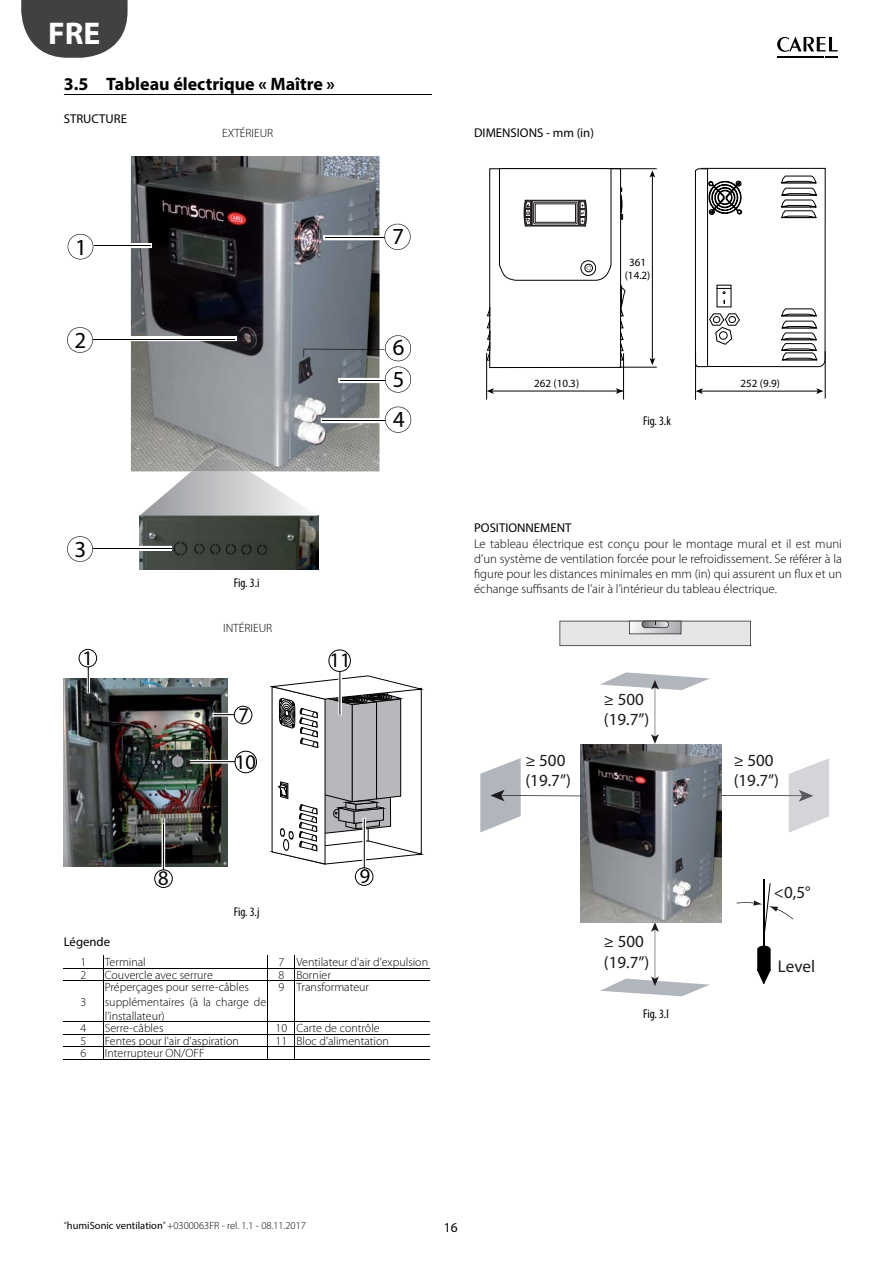
<style>
.page{position:relative;width:893px;height:1263px;background:#fff}
.page>*{position:absolute;margin:0;border:0;box-sizing:border-box;transform-origin:0 0}
.t1{font:700 31.5px "Myriad Pro";color:#fff}
.t2{font:22.95px "Myriad Pro";color:#000}
.t3{font:20.7px "Myriad Pro";color:#000}
.t4{font:700 18px "Myriad Pro";color:#000}
.t5{font:17.1px/20.4px "Myriad Pro";color:#1d191c}
.t6{font:13.5px "Myriad Pro";color:#000}
.t7{font:300 12.75px/15.3px "Myriad Pro";color:#000;text-align:justify}
.t8{font:12.75px "Myriad Pro";color:#000}
.t9{font:condensed 12.75px "Myriad Pro";letter-spacing:-.005em;color:#000}
.t10{font:300 12px/14.4px "Myriad Pro";color:#000}
.t11{font:11.1px/13.4px "Myriad Pro";color:#000;text-align:center}
.t12{font:300 10.5px "Myriad Pro";color:#000}
.s1{font-weight:400}
</style>
<div class="page">
<svg style="left:777px;top:37px;width:61px;height:21px"></svg>
<svg style="left:21px;top:0;width:107px;height:58px;background:#5d5d5e"></svg>
<hr style="left:64px;top:94px;width:368px;height:1px;background:#000">
<img style="left:131px;top:156px;width:248px;height:315px">
<svg style="left:68px;top:234px;width:84px;height:25px"></svg>
<hr style="left:94px;top:246px;width:57px;height:1px;background:#000">
<svg style="left:67px;top:327px;width:170px;height:26px"></svg>
<hr style="left:93px;top:339px;width:142px;height:1px;background:#000">
<img style="left:139px;top:516px;width:179px;height:54px">
<svg style="left:67px;top:536px;width:105px;height:26px"></svg>
<hr style="left:93px;top:548px;width:79px;height:1px;background:#000">
<img style="left:191px;top:450px;width:59px;height:21px">
<svg style="left:139px;top:471px;width:179px;height:45px"></svg>
<img style="left:64px;top:678px;width:163px;height:189px">
<div style="left:162px;top:818px;width:3px;height:57px;border:1px solid #fff"></div>
<hr style="left:163px;top:824px;width:1px;height:46px;background:#000">
<div style="left:190px;top:760px;width:50px;height:3px;border:1px solid #fff"></div>
<hr style="left:191px;top:761px;width:44px;height:1px;background:#000">
<div style="left:213px;top:713px;width:26px;height:3px;border:1px solid #fff"></div>
<div style="left:87px;top:663px;width:3px;height:30px;border:1px solid #fff"></div>
<div style="left:81px;top:651px;width:14px;height:14px;background:#fff;border-radius:50%"></div>
<div style="left:79px;top:649px;width:18px;height:18px;border:1px solid #000;border-radius:50%"></div>
<svg style="left:88px;top:667px;width:1px;height:25px"></svg>
<hr style="left:340px;top:671px;width:1px;height:43px;background:#000">
<div style="left:155px;top:870px;width:17px;height:18px;border:1px solid #000;border-radius:50%"></div>
<div style="left:234px;top:706px;width:18px;height:18px;border:1px solid #000;border-radius:50%"></div>
<div style="left:235px;top:751px;width:22px;height:22px;border:1px solid #000;border-radius:50%"></div>
<div style="left:329px;top:650px;width:22px;height:22px;border:1px solid #000;border-radius:50%"></div>
<div style="left:355px;top:868px;width:18px;height:17px;border:1px solid #000;border-radius:50%"></div>
<hr style="left:103px;top:980px;width:1px;height:41px;background:#000">
<hr style="left:64px;top:968px;width:231px;height:1px;background:#000">
<hr style="left:295px;top:968px;width:135px;height:1px;background:#000">
<hr style="left:64px;top:980px;width:231px;height:1px;background:#000">
<hr style="left:268px;top:980px;width:1px;height:41px;background:#000">
<hr style="left:295px;top:980px;width:135px;height:1px;background:#000">
<hr style="left:295px;top:980px;width:1px;height:41px;background:#000">
<hr style="left:64px;top:1021px;width:231px;height:1px;background:#000">
<hr style="left:295px;top:1021px;width:135px;height:1px;background:#000">
<hr style="left:64px;top:1034px;width:231px;height:1px;background:#000">
<hr style="left:295px;top:1034px;width:135px;height:1px;background:#000">
<hr style="left:64px;top:1046px;width:231px;height:1px;background:#000">
<hr style="left:295px;top:1046px;width:135px;height:1px;background:#000">
<hr style="left:64px;top:1059px;width:366px;height:1px;background:#000">
<svg style="left:103px;top:955px;width:1px;height:25px"></svg>
<svg style="left:103px;top:1022px;width:1px;height:37px"></svg>
<svg style="left:621px;top:187px;width:2px;height:33px"></svg>
<div style="left:489px;top:168px;width:132px;height:200px;border:1px solid #000"></div>
<svg style="left:499px;top:168px;width:113px;height:113px"></svg>
<hr style="left:486px;top:353px;width:1px;height:46px;background:#000">
<hr style="left:623px;top:354px;width:1px;height:45px;background:#000">
<hr style="left:492px;top:391px;width:131px;height:1px;background:#000">
<svg style="left:616px;top:388px;width:7px;height:6px"></svg>
<svg style="left:487px;top:388px;width:7px;height:6px"></svg>
<hr style="left:620px;top:367px;width:36px;height:1px;background:#000">
<hr style="left:611px;top:168px;width:45px;height:1px;background:#000">
<hr style="left:652px;top:175px;width:1px;height:185px;background:#000">
<svg style="left:649px;top:170px;width:6px;height:7px"></svg>
<svg style="left:649px;top:358px;width:6px;height:7px"></svg>
<svg style="left:695px;top:168px;width:131px;height:199px"></svg>
<hr style="left:701px;top:391px;width:117px;height:1px;background:#000">
<svg style="left:816px;top:388px;width:7px;height:6px"></svg>
<svg style="left:696px;top:388px;width:7px;height:6px"></svg>
<hr style="left:695px;top:352px;width:1px;height:47px;background:#000">
<hr style="left:825px;top:352px;width:1px;height:46px;background:#000">
<svg style="left:620px;top:285px;width:6px;height:75px"></svg>
<svg style="left:487px;top:308px;width:3px;height:52px"></svg>
<img style="left:581px;top:744px;width:140px;height:178px">
<hr style="left:763px;top:879px;width:2px;height:69px;background:#000">
<svg style="left:757px;top:946px;width:14px;height:38px"></svg>
<svg style="left:737px;top:883px;width:56px;height:49px"></svg>
<svg style="left:559px;top:621px;width:192px;height:25px;background:#d3d4d6"></svg>
<hr style="left:500px;top:795px;width:82px;height:1px;background:#1d191c">
<svg style="left:480px;top:758px;width:41px;height:74px"></svg>
<svg style="left:600px;top:922px;width:110px;height:74px"></svg>
<hr style="left:721px;top:795px;width:82px;height:1px;background:#1d191c">
<svg style="left:789px;top:758px;width:40px;height:75px"></svg>
<svg style="left:600px;top:672px;width:110px;height:72px"></svg>
<svg style="left:321px;top:403px;width:90px;height:34px"></svg>
<svg style="left:323px;top:220px;width:88px;height:34px"></svg>
<svg style="left:304px;top:332px;width:107px;height:65px"></svg>
<svg style="left:159px;top:871px;width:9px;height:4px"></svg>
<svg style="left:237px;top:755px;width:19px;height:14px"></svg>
<svg style="left:214px;top:708px;width:34px;height:14px"></svg>
<svg style="left:272px;top:675px;width:152px;height:208px"></svg>
<h1 class="t1" style="left:48px;top:22px;width:54px">FRE</h1>
<h3 class="t4" style="left:64px;top:77px;width:273px">3.5 Tableau électrique « Maître »</h3>
<p class="t8" style="left:64px;top:114px;width:65px">STRUCTURE</p>
<p class="t10" style="left:222px;top:127px;width:53px">EXTÉRIEUR</p>
<h2 class="t2" style="left:75px;top:238px;width:13px">1</h2>
<h2 class="t2" style="left:75px;top:332px;width:13px">2</h2>
<h2 class="t2" style="left:75px;top:541px;width:13px">3</h2>
<p class="t9" style="left:234px;top:578px;width:27px">Fig. 3.i</p>
<p class="t10" style="left:223px;top:622px;width:51px">INTÉRIEUR</p>
<h3 class="t3" style="left:83px;top:650px;width:12px">1</h3>
<h3 class="t3" style="left:330px;top:653px;width:23px">11</h3>
<p class="t9" style="left:234px;top:906px;width:27px">Fig. 3.j</p>
<p class="t8" style="left:64px;top:937px;width:48px">Légende</p>
<p class="t10" style="left:81px;top:956px;width:7px">1</p>
<p class="t10" style="left:105px;top:956px;width:42px">Terminal</p>
<p class="t10" style="left:278px;top:956px;width:151px">7 Ventilateur d'air d'expulsion</p>
<p class="t10" style="left:81px;top:969px;width:7px">2</p>
<p class="t10" style="left:105px;top:969px;width:110px">Couvercle avec serrure</p>
<p class="t10" style="left:278px;top:969px;width:54px">8 Bornier</p>
<p class="t10" style="left:81px;top:995px;width:7px">3</p>
<p class="t10" style="left:105px;top:981px;width:163px">Préperçages pour serre-câbles supplémentaires (à la charge de l’installateur)</p>
<p class="t10" style="left:278px;top:981px;width:92px">9 Transformateur</p>
<p class="t10" style="left:81px;top:1022px;width:7px">4</p>
<p class="t10" style="left:105px;top:1022px;width:60px">Serre-câbles</p>
<p class="t10" style="left:275px;top:1022px;width:106px">10 Carte de contrôle</p>
<p class="t10" style="left:81px;top:1035px;width:7px">5</p>
<p class="t10" style="left:105px;top:1035px;width:136px">Fentes pour l'air d'aspiration</p>
<p class="t10" style="left:275px;top:1035px;width:115px">11 Bloc d'alimentation</p>
<p class="t10" style="left:81px;top:1047px;width:7px">6</p>
<p class="t10" style="left:105px;top:1047px;width:101px">Interrupteur ON/OFF</p>
<p class="t8" style="left:474px;top:128px;width:121px">DIMENSIONS - mm (in)</p>
<p class="t11" style="left:534px;top:376px;width:46px">262 (10.3)</p>
<p class="t11" style="left:625px;top:255px;width:27px">361 (14.2)</p>
<p class="t9" style="left:643px;top:416px;width:29px">Fig. 3.k</p>
<p class="t11" style="left:741px;top:376px;width:41px">252 (9.9)</p>
<p class="t8" style="left:474px;top:523px;width:99px">POSITIONNEMENT</p>
<p class="t7" style="left:474px;top:537px;width:369px">Le tableau électrique est conçu pour le montage mural et il est muni d’un système de ventilation forcée pour le refroidissement. Se référer à la figure pour les distances minimales en mm (in) qui assurent un flux et un échange suffisants de l’air à l’intérieur du tableau électrique.</p>
<h3 class="t5" style="left:604px;top:691px;width:47px">≥ 500 (19.7”)</h3>
<h3 class="t5" style="left:525px;top:752px;width:47px">≥ 500 (19.7”)</h3>
<h3 class="t5" style="left:734px;top:751px;width:47px">≥ 500 (19.7”)</h3>
<h3 class="t5" style="left:604px;top:933px;width:47px">≥ 500 (19.7”)</h3>
<p class="t9" style="left:643px;top:1008px;width:27px">Fig. 3.l</p>
<h3 class="t5" style="left:774px;top:883px;width:38px">&lt;0,5°</h3>
<h3 class="t5" style="left:778px;top:957px;width:39px">Level</h3>
<p class="t12" style="left:64px;top:1222px;width:244px">“<span class="s1">humiSonic ventilation</span>” +0300063FR - rel. 1.1 - 08.11.2017</p>
<p class="t6" style="left:444px;top:1222px;width:15px">16</p>
</div>
